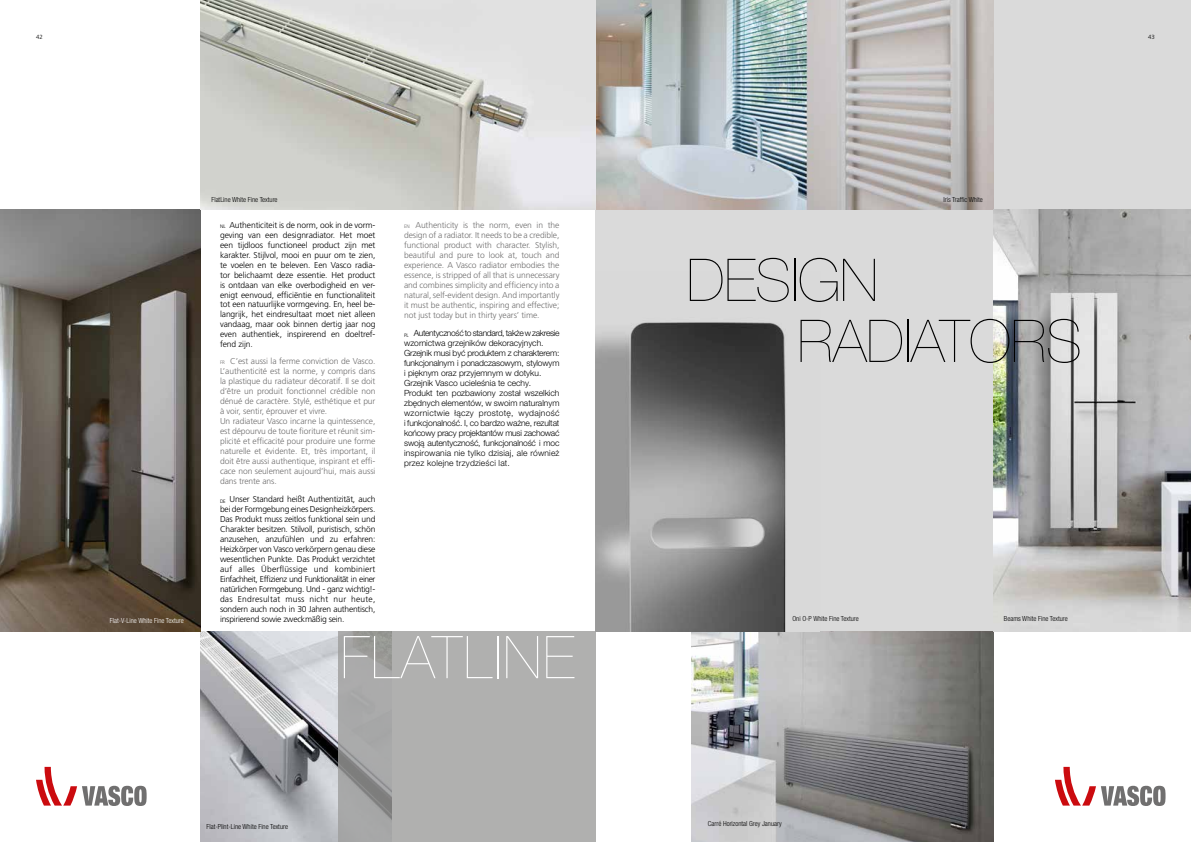
<style>
.page{position:relative;width:1191px;height:842px;background:#fff}
.page>*{position:absolute;margin:0;border:0;box-sizing:border-box;transform-origin:0 0}
.t1{font:200 59px/61px "Helvetica Neue LT Std";letter-spacing:-.01em;color:#000}
.t2{font:200 59px "Helvetica Neue LT Std";letter-spacing:.03em;color:#fff}
.t3{font:300 8.5px/10px "Frutiger";letter-spacing:-.01em;color:#000;text-align:justify}
.t4{font:300 8.5px/10px "Frutiger";letter-spacing:-.01em;color:#706f6f;text-align:justify}
.t5{font:300 8.5px/10px "Helvetica Neue LTW1 G";color:#000}
.t6{font:300 condensed 7px "Helvetica Neue LT Std";color:#000}
.t7{font:300 condensed 7px "Helvetica Neue LT Std";color:#fff}
.t8{font:300 6px "Frutiger";color:#000}
.s1{font-size:5px}
</style>
<div class="page">
<div style="left:595px;top:0;width:596px;height:631px;background:#dadada"></div>
<img style="left:595px;top:0;width:398px;height:209px">
<img style="left:692px;top:631px;width:301px;height:211px">
<img style="left:201px;top:631px;width:137px;height:211px">
<img style="left:0;top:209px;width:201px;height:422px">
<img style="left:993px;top:209px;width:198px;height:406px">
<img style="left:595px;top:322px;width:191px;height:309px">
<svg style="left:201px;top:0;width:394px;height:209px;background:#cececa"></svg>
<svg style="left:1055px;top:767px;width:110px;height:39px"></svg>
<svg style="left:36px;top:767px;width:111px;height:39px"></svg>
<div style="left:338px;top:631px;width:257px;height:211px;background:#b0b0af"></div>
<p class="t8" style="left:36px;top:33px;width:8px">42</p>
<p class="t6" style="left:211px;top:195px;width:68px">FlatLine White Fine Texture</p>
<p class="t6" style="left:943px;top:195px;width:41px">Iris Traffic White</p>
<p class="t3" style="left:220px;top:220px;width:157px"><span class="s1">NL</span> Authenticiteit is de norm, ook in de vorm&shy;geving van een designradiator. Het moet een tijdloos functioneel product zijn met karakter. Stijlvol, mooi en puur om te zien, te voelen en te beleven. Een Vasco radia&shy;tor belichaamt deze essentie. Het product is ontdaan van elke overbodigheid en ver&shy;enigt eenvoud, efficiëntie en functionaliteit</p>
<p class="t3" style="left:220px;top:299px;width:157px">tot een natuurlijke vormgeving. En, heel be&shy;langrijk, het eindresultaat moet niet alleen vandaag, maar ook binnen dertig jaar nog even authentiek, inspirerend en doeltref&shy;fend zijn.</p>
<p class="t4" style="left:220px;top:356px;width:157px;text-align:left"><span class="s1">FR</span> C’est aussi la ferme conviction de Vasco.<br>L’authenticité est la norme, y compris dans la plastique du radiateur décoratif. Il se doit d’être un produit fonctionnel crédible non dénué de caractère. Stylé, esthétique et pur à voir, sentir, éprouver et vivre.<br>Un radiateur Vasco incarne la quintessence, est dépourvu de toute fioriture et réunit sim&shy;plicité et efficacité pour produire une forme naturelle et évidente. Et, très important, il doit être aussi authentique, inspirant et effi&shy;cace non seulement aujourd’hui, mais aussi dans trente ans.</p>
<p class="t3" style="left:220px;top:494px;width:157px"><sub>DE</sub> Unser Standard heißt Authentizität, auch bei der Formgebung eines Designheizkörpers.<br>Das Produkt muss zeitlos funktional sein und Charakter besitzen. Stilvoll, puristisch, schön anzusehen, anzufühlen und zu erfahren:<br>Heizkörper von Vasco verkörpern genau diese wesentlichen Punkte. Das Produkt verzichtet auf alles Überflüssige und kombiniert Einfachheit, Effizienz und Funktionalität in einer natürlichen Formgebung. Und - ganz wichtig!- das Endresultat muss nicht nur heute, sondern auch noch in 30 Jahren authentisch, inspirierend sowie zweckmäßig sein.</p>
<p class="t4" style="left:404px;top:220px;width:157px"><span class="s1">EN</span> Authenticity is the norm, even in the design of a radiator. It needs to be a credible, functional product with character. Stylish, beautiful and pure to look at, touch and experience. A Vasco radiator embodies the essence, is stripped of all that is unnecessary and combines simplicity and efficiency into a natural, self-evident design. And importantly it must be authentic, inspiring and effective; not just today but in thirty years’ time.</p>
<p class="t5" style="left:404px;top:328px;width:157px"><sub>PL</sub> Autentyczność to standard, także w zakresie wzornictwa grzejników dekoracyjnych.<br>Grzejnik musi być produktem z charakterem: funkcjonalnym i ponadczasowym, stylowym i pięknym oraz przyjemnym w dotyku.<br>Grzejnik Vasco ucieleśnia te cechy.<br>Produkt ten pozbawiony został wszelkich zbędnych elementów, w swoim naturalnym wzornictwie łączy prostotę, wydajność i funkcjonalność. I, co bardzo ważne, rezultat końcowy pracy projektantów musi zachować swoją autentyczność, funkcjonalność i moc inspirowania nie tylko dzisiaj, ale również przez kolejne trzydzieści lat.</p>
<h1 class="t1" style="left:797px;top:249px;width:286px;text-indent:-111px">DESIGN<br>RADIATORS</h1>
<p class="t6" style="left:792px;top:614px;width:68px">Oni O-P White Fine Texture</p>
<p class="t7" style="left:110px;top:617px;width:75px">Flat-V-Line White Fine Texture</p>
<p class="t6" style="left:1004px;top:614px;width:65px">Beams White Fine Texture</p>
<h1 class="t2" style="left:341px;top:623px;width:236px">FLATLINE</h1>
<p class="t6" style="left:206px;top:822px;width:83px">Flat-Plint-Line White Fine Texture</p>
<p class="t6" style="left:708px;top:820px;width:75px">Carré Horizontal Grey January</p>
<p class="t8" style="left:1148px;top:33px;width:8px">43</p>
</div>
